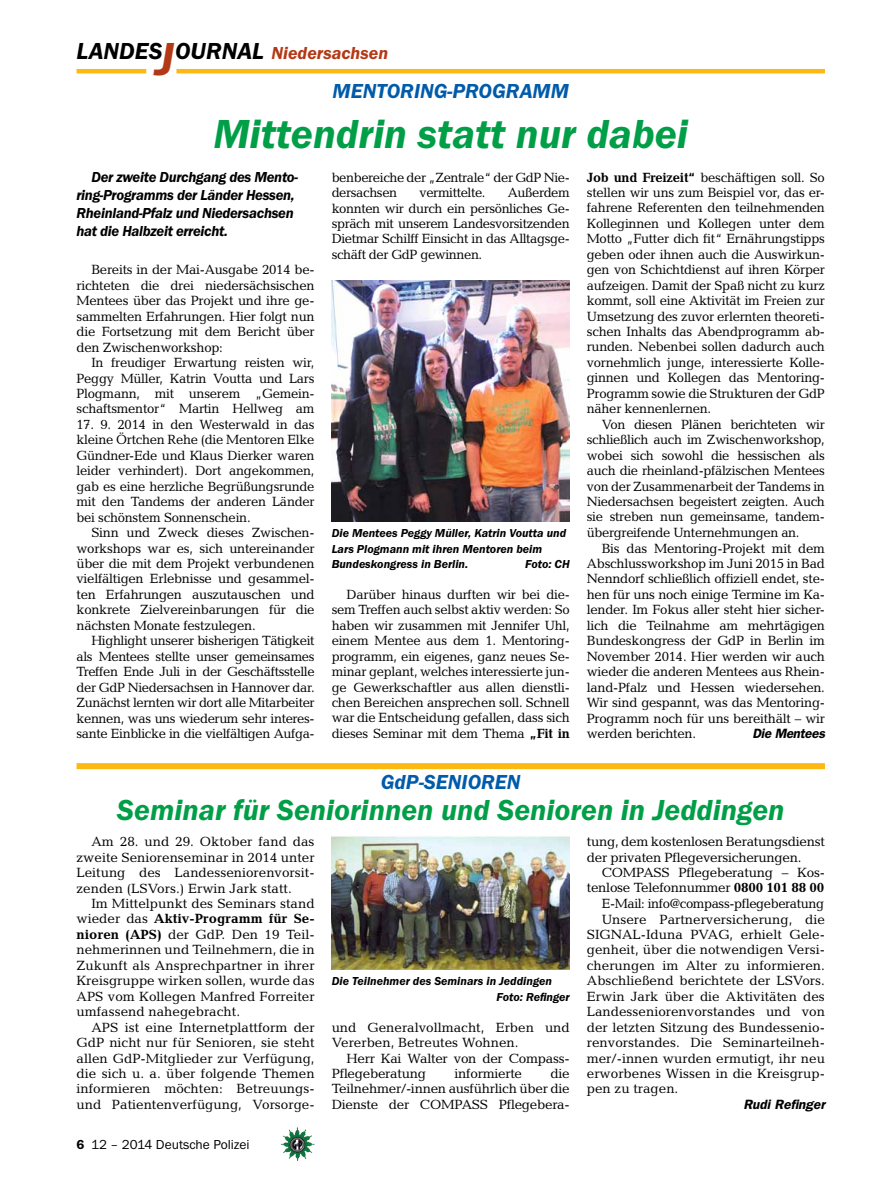
<style>
.page{position:relative;width:893px;height:1191px;background:#fff}
.page>*{position:absolute;margin:0;border:0;box-sizing:border-box;transform-origin:0 0}
.t1{font:italic 600 42px "Franklin Gothic Itc T";color:#009f47}
.t2{font:italic 600 30px "Franklin Gothic Itc T";color:#009f47}
.t3{font:italic 600 21px "Franklin Gothic Itc T";color:#005baa}
.t4{font:italic 600 18px "Franklin Gothic Itc T";color:#b33916}
.t5{font:italic 600 15px/18px "Franklin Gothic Itc T";letter-spacing:-.02em;color:#000}
.t6{font:13.5px/15.5px "Candida";letter-spacing:-.02em;color:#000;text-align:justify}
.t7{font:13.5px/15.5px "Candida";color:#000}
.t8{font:13.5px "Franklin Gothic Itc T";color:#000}
.t9{font:italic 600 13.5px "Franklin Gothic";letter-spacing:-.01em;color:#000}
.t10{font:italic 600 12px/15.5px "Franklin Gothic Itc T";color:#000}
.s1{font-size:24px;color:#000}
.s2{font-size:48px}
.s3{font-weight:700}
.s4{font-weight:600}
</style>
<div class="page">
<hr style="left:77px;top:69px;width:69px;height:4px;background:#fdb913">
<hr style="left:176px;top:69px;width:649px;height:4px;background:#fdb913">
<img style="left:281px;top:1128px;width:16px;height:24px">
<img style="left:332px;top:281px;width:238px;height:240px">
<div style="left:77px;top:763px;width:748px;height:6px;background:#fdb913"></div>
<img style="left:332px;top:836px;width:238px;height:134px">
<h3 class="t4" style="left:77px;top:42px;width:313px"><span class="s1">LANDES</span><span class="s2">J</span><span class="s1">OURNAL</span> Niedersachsen</h3>
<h3 class="t3" style="left:333px;top:79px;width:149px">Mentoring-Programm</h3>
<h1 class="t1" style="left:213px;top:109px;width:477px">Mittendrin statt nur dabei</h1>
<p class="t5" style="left:77px;top:168px;width:223px;text-indent:15px">Der zweite Durchgang des Mento&shy;ring-Programms der Länder Hessen,<br>Rheinland-Pfalz und Niedersachsen hat die Halbzeit erreicht.</p>
<p class="t6" style="left:77px;top:262px;width:240px;text-indent:15px">Bereits in der Mai-Ausgabe 2014 be&shy;richteten die drei niedersächsischen Mentees über das Projekt und ihre ge&shy;sammelten Erfahrungen. Hier folgt nun die Fortsetzung mit dem Bericht über den Zwischenworkshop:</p>
<p class="t6" style="left:77px;top:355px;width:240px;text-indent:15px">In freudiger Erwartung reisten wir, Peggy Müller, Katrin Voutta und Lars Plogmann, mit unserem „Gemein&shy;schaftsmentor“ Martin Hellweg am</p>
<p class="t6" style="left:77px;top:416px;width:240px">17. 9. 2014 in den Westerwald in das kleine Örtchen Rehe (die Mentoren Elke Gündner-Ede und Klaus Dierker waren leider verhindert). Dort angekommen, gab es eine herzliche Begrüßungsrunde mit den Tandems der anderen Länder bei schönstem Sonnenschein.</p>
<p class="t6" style="left:77px;top:525px;width:240px;text-indent:15px">Sinn und Zweck dieses Zwischen&shy;workshops war es, sich untereinander über die mit dem Projekt verbundenen vielfältigen Erlebnisse und gesammel&shy;ten Erfahrungen auszutauschen und konkrete Zielvereinbarungen für die nächsten Monate festzulegen.</p>
<p class="t6" style="left:77px;top:633px;width:240px;text-indent:15px">Highlight unserer bisherigen Tätigkeit als Mentees stellte unser gemeinsames Treffen Ende Juli in der Geschäftsstelle der GdP Niedersachsen in Hannover dar.<br>Zunächst lernten wir dort alle Mitarbeiter kennen, was uns wiederum sehr interes&shy;sante Einblicke in die vielfältigen Aufga-</p>
<p class="t6" style="left:587px;top:169px;width:240px"><span class="s3">Job und Freizeit“</span> beschäftigen soll. So stellen wir uns zum Beispiel vor, das er&shy;fahrene Referenten den teilnehmenden Kolleginnen und Kollegen unter dem Motto „Futter dich fit“ Ernährungstipps geben oder ihnen auch die Auswirkun&shy;gen von Schichtdienst auf ihren Körper aufzeigen. Damit der Spaß nicht zu kurz kommt, soll eine Aktivität im Freien zur Umsetzung des zuvor erlernten theoreti&shy;schen Inhalts das Abendprogramm ab&shy;runden. Nebenbei sollen dadurch auch vornehmlich junge, interessierte Kolle&shy;ginnen und Kollegen das Mentoring-Programm sowie die Strukturen der GdP näher kennenlernen.</p>
<p class="t6" style="left:587px;top:416px;width:240px;text-indent:15px">Von diesen Plänen berichteten wir schließlich auch im Zwischenworkshop, wobei sich sowohl die hessischen als auch die rheinland-pfälzischen Mentees von der Zusammenarbeit der Tandems in Niedersachsen begeistert zeigten. Auch sie streben nun gemeinsame, tandem&shy;übergreifende Unternehmungen an.</p>
<p class="t6" style="left:587px;top:540px;width:240px;text-indent:15px">Bis das Mentoring-Projekt mit dem Abschlussworkshop im Juni 2015 in Bad Nenndorf schließlich offiziell endet, ste&shy;hen für uns noch einige Termine im Ka&shy;lender. Im Fokus aller steht hier sicher&shy;lich die Teilnahme am mehrtägigen Bundeskongress der GdP in Berlin im November 2014. Hier werden wir auch wieder die anderen Mentees aus Rhein&shy;land-Pfalz und Hessen wiedersehen.<br>Wir sind gespannt, was das Mentoring-Programm noch für uns bereithält – wir werden berichten.</p>
<p class="t6" style="left:332px;top:169px;width:240px">benbereiche der „Zentrale“ der GdP Nie&shy;dersachsen</p>
<p class="t6" style="left:332px;top:185px;width:240px;text-indent:176px">Außerdem konnten wir durch ein persönliches Ge&shy;spräch mit unserem Landesvorsitzenden Dietmar Schilff Einsicht in das Alltagsge&shy;schäft der GdP gewinnen.</p>
<p class="t6" style="left:419px;top:185px;width:68px">vermittelte.</p>
<p class="t10" style="left:332px;top:525px;width:236px">Die Mentees Peggy Müller, Katrin Voutta und<br>Lars Plogmann mit ihren Mentoren beim<br>Bundeskongress in Berlin.</p>
<p class="t10" style="left:525px;top:556px;width:46px">Foto: CH</p>
<p class="t6" style="left:332px;top:586px;width:240px;text-indent:15px">Darüber hinaus durften wir bei die&shy;sem Treffen auch selbst aktiv werden: So haben wir zusammen mit Jennifer Uhl, einem Mentee aus dem 1. Mentoring&shy;programm, ein eigenes, ganz neues Se&shy;minar geplant, welches interessierte jun&shy;ge Gewerkschaftler aus allen dienstli&shy;chen Bereichen ansprechen soll. Schnell war die Entscheidung gefallen, dass sich dieses Seminar mit dem Thema <span class="s3">„Fit in</span></p>
<p class="t9" style="left:752px;top:725px;width:74px">Die Mentees</p>
<h3 class="t3" style="left:381px;top:769px;width:101px">GdP-Senioren</h3>
<h2 class="t2" style="left:117px;top:792px;width:669px">Seminar für Seniorinnen und Senioren in Jeddingen</h2>
<p class="t6" style="left:77px;top:834px;width:240px;text-indent:15px">Am 28. und 29. Oktober fand das zweite Seniorenseminar in 2014 unter Leitung des Landesseniorenvorsit&shy;zenden (LSVors.) Erwin Jark statt.</p>
<p class="t6" style="left:77px;top:895px;width:240px;text-indent:15px">Im Mittelpunkt des Seminars stand wieder das <span class="s3">Aktiv-Programm für Se&shy;nioren (APS)</span> der GdP. Den 19 Teil&shy;nehmerinnen und Teilnehmern, die in Zukunft als Ansprechpartner in ihrer Kreisgruppe wirken sollen, wurde das APS vom Kollegen Manfred Forreiter umfassend nahegebracht.</p>
<p class="t6" style="left:77px;top:1019px;width:240px;text-indent:15px">APS ist eine Internetplattform der GdP nicht nur für Senioren, sie steht allen GdP-Mitglieder zur Verfügung, die sich u. a. über folgende Themen informieren möchten: Betreuungs&shy;und Patientenverfügung, Vorsorge-</p>
<p class="t7" style="left:332px;top:1019px;width:240px">und Generalvollmacht, Erben und<br>Vererben, Betreutes Wohnen.</p>
<p class="t6" style="left:587px;top:834px;width:240px">tung, dem kostenlosen Beratungsdienst der privaten Pflegeversicherungen.</p>
<p class="t6" style="left:602px;top:864px;width:225px">COMPASS Pflegeberatung – Kos-</p>
<p class="t6" style="left:587px;top:880px;width:239px">tenlose Telefonnummer <span class="s3">0800 101 88 00</span></p>
<p class="t6" style="left:602px;top:895px;width:224px">E-Mail: info@compass-pflegeberatung</p>
<p class="t7" style="left:602px;top:911px;width:225px">Unsere Partnerversicherung, die</p>
<p class="t7" style="left:587px;top:926px;width:240px">SIGNAL-Iduna PVAG, erhielt Gele-</p>
<p class="t7" style="left:587px;top:942px;width:240px">genheit, über die notwendigen Versi-</p>
<p class="t7" style="left:587px;top:957px;width:240px">cherungen im Alter zu informieren.</p>
<p class="t7" style="left:587px;top:973px;width:240px">Abschließend berichtete der LSVors.</p>
<p class="t7" style="left:587px;top:988px;width:240px">Erwin Jark über die Aktivitäten des</p>
<p class="t7" style="left:587px;top:1004px;width:240px">Landesseniorenvorstandes und von</p>
<p class="t7" style="left:587px;top:1019px;width:240px">der letzten Sitzung des Bundessenio-</p>
<p class="t7" style="left:587px;top:1034px;width:240px">renvorstandes. Die Seminarteilneh-</p>
<p class="t7" style="left:587px;top:1050px;width:240px">mer/-innen wurden ermutigt, ihr neu</p>
<p class="t7" style="left:587px;top:1065px;width:240px">erworbenes Wissen in die Kreisgrup-</p>
<p class="t7" style="left:587px;top:1081px;width:93px">pen zu tragen.</p>
<p class="t9" style="left:743px;top:1096px;width:83px">Rudi Refinger</p>
<p class="t10" style="left:497px;top:973px;width:75px;text-indent:-165px">Die Teilnehmer des Seminars in Jeddingen<br>Foto: Refinger</p>
<p class="t6" style="left:332px;top:1050px;width:240px;text-indent:15px">Herr Kai Walter von der Compass-<br>Pflegeberatung</p>
<p class="t6" style="left:332px;top:1065px;width:240px;text-indent:219px">die Teilnehmer/-innen ausführlich über die Dienste der COMPASS Pflegebera-</p>
<p class="t6" style="left:454px;top:1065px;width:69px">informierte</p>
<p class="t8" style="left:77px;top:1136px;width:175px"><span class="s4">6</span> 12 – 2014 Deutsche Polizei</p>
</div>
